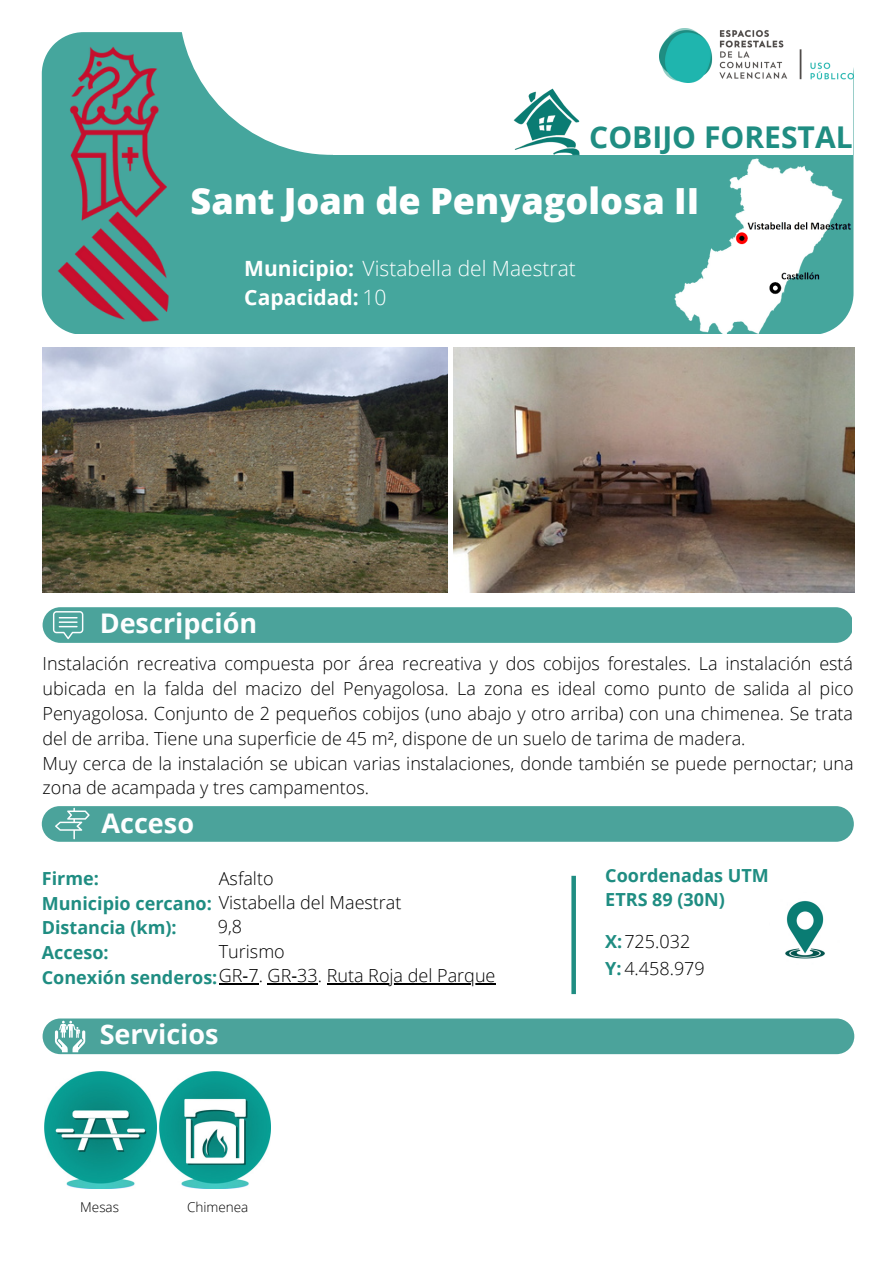
<style>
.page{position:relative;width:894px;height:1264px;background:#fff}
.page>*{position:absolute;margin:0;border:0;box-sizing:border-box;transform-origin:0 0}
.t1{font:800 36px "Open Sans";color:#fff}
.t2{font:700 30px "Open Sans";color:#1f8d82}
.t3{font:700 27px "Open Sans";color:#fdfeff}
.t4{font:300 21px/29.2px "Open Sans";color:#fdffff}
.t5{font:300 18px/24.8px "Open Sans";color:#000}
.t6{font:700 18px/24.5px "Open Sans";color:#1f8d82}
.t7{font:300 13.5px "Open Sans";color:#000}
.s1{font-weight:700;color:#fff}
.s2{font-weight:300;color:#000}
.s3{font-family:"Noto Sans";font-weight:400;color:#000}
.s4{font-weight:700;color:#1f8d82}
</style>
<div class="page">
<div style="left:42px;top:32px;width:811px;height:302px;background:#45a69d"></div>
<svg style="left:179px;top:32px;width:153px;height:123px"></svg>
<div style="left:332px;top:0;width:520px;height:155px;background:#fff"></div>
<div style="left:42px;top:806px;width:811px;height:35px;background:#4ba39b;border-radius:18px"></div>
<div style="left:43px;top:1018px;width:811px;height:36px;background:#4ba39b;border-radius:18px"></div>
<img style="left:43px;top:347px;width:404px;height:245px">
<img style="left:453px;top:347px;width:401px;height:245px">
<svg style="left:571px;top:875px;width:4px;height:119px"></svg>
<svg style="left:43px;top:607px;width:808px;height:36px;background:#4fa59d"></svg>
<svg style="left:55px;top:807px;width:35px;height:32px"></svg>
<svg style="left:55px;top:1020px;width:30px;height:32px"></svg>
<img style="left:659px;top:28px;width:193px;height:54px">
<img style="left:785px;top:900px;width:40px;height:59px">
<img style="left:504px;top:88px;width:79px;height:74px">
<img style="left:664px;top:157px;width:187px;height:177px">
<hr style="left:219px;top:983px;width:39px;height:1px;background:#000">
<hr style="left:267px;top:983px;width:51px;height:1px;background:#000">
<hr style="left:326px;top:983px;width:169px;height:1px;background:#000">
<img style="left:159px;top:1071px;width:112px;height:117px">
<img style="left:45px;top:1071px;width:111px;height:117px">
<img style="left:46px;top:32px;width:131px;height:297px">
<h2 class="t2" style="left:589px;top:116px;width:265px">COBIJO FORESTAL</h2>
<h1 class="t1" style="left:190px;top:176px;width:510px">Sant Joan de Penyagolosa II</h1>
<p class="t4" style="left:244px;top:253px;width:333px"><span class="s1">Municipio:</span> Vistabella del Maestrat<br><span class="s1">Capacidad:</span> 10</p>
<h3 class="t3" style="left:100px;top:604px;width:159px">Descripción</h3>
<p class="t5" style="left:43px;top:651px;width:812px">Instalación recreativa compuesta por área recreativa y dos cobijos forestales. La instalación está ubicada en la falda del macizo del Penyagolosa. La zona es ideal como punto de salida al pico Penyagolosa. Conjunto de 2 pequeños cobijos (uno abajo y otro arriba) con una chimenea. Se trata del de arriba. Tiene una superficie de 45 m², dispone de un suelo de tarima de madera.<br>Muy cerca de la instalación se ubican varias instalaciones, donde también se puede pernoctar; una zona de acampada y tres campamentos.</p>
<h3 class="t3" style="left:101px;top:804px;width:94px">Acceso</h3>
<p class="t5" style="left:219px;top:865px;width:56px">Asfalto</p>
<p class="t6" style="left:42px;top:865px;width:455px">Firme:<br>Municipio cercano: <span class="s2">Vistabella del Maestrat<br></span>Distancia (km):<br>Acceso:<br>Conexión senderos:<span class="s2">GR</span><span class="s3">‐</span><span class="s2">7. GR</span><span class="s3">‐</span><span class="s2">33. Ruta Roja del Parque</span></p>
<p class="t5" style="left:218px;top:913px;width:26px">9,8</p>
<p class="t5" style="left:219px;top:938px;width:67px">Turismo</p>
<h3 class="t3" style="left:100px;top:1015px;width:120px">Servicios</h3>
<p class="t7" style="left:80px;top:1197px;width:40px">Mesas</p>
<p class="t7" style="left:187px;top:1197px;width:63px">Chimenea</p>
<p class="t6" style="left:605px;top:862px;width:165px">Coordenadas UTM<br>ETRS 89 (30N)</p>
<p class="t5" style="left:605px;top:927px;width:101px;line-height:27px"><span class="s4">X:</span>725.032<br><span class="s4">Y:</span>4.458.979</p>
</div>
